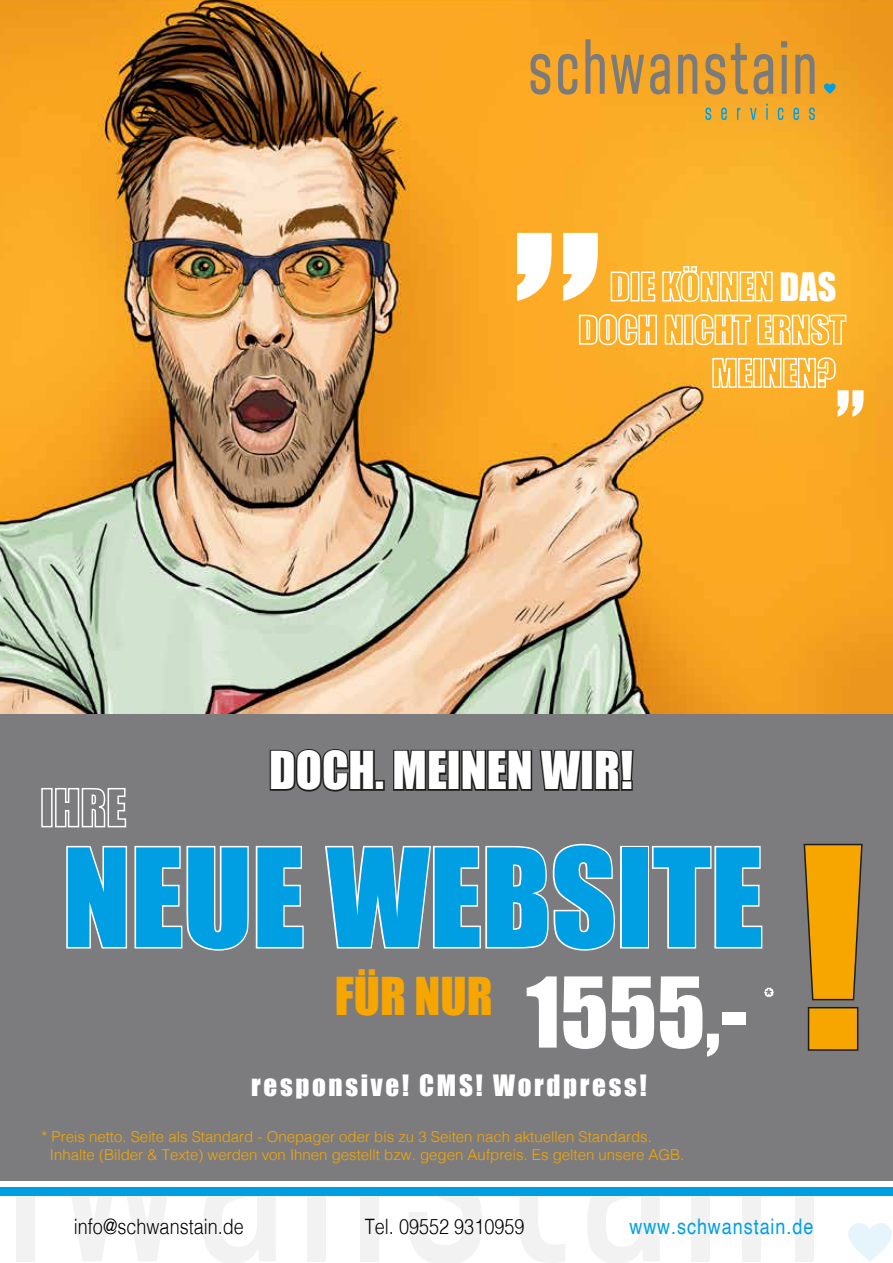
<style>
.page{position:relative;width:893px;height:1263px;background:#fff}
.page>*{position:absolute;margin:0;border:0;box-sizing:border-box;transform-origin:0 0}
.t1{font:258px "Impact";color:#f7a600}
.t2{font:126px "Impact";color:#009fe3}
.t3{font:90px "Impact";color:#fff}
.t4{font:48px "Impact";color:#fff}
.t5{font:48px "Impact";color:#f7a600}
.t6{font:36px "Impact";color:#fff}
.t7{font:27px "Impact";letter-spacing:.1em;color:#fff}
.t8{font:21.45px "Helvetica";letter-spacing:.05em;color:#009fe3;scale:.84 1}
.t9{font:300 21.15px "Helvetica";color:#000;scale:.85 1}
.t10{font:700 18px "Helvetica";color:#7c7c7f}
.t11{font:300 15px/18px "Helvetica";color:#f7a600}
</style>
<div class="page">
<img style="left:0;top:0;width:893px;height:714px">
<div style="left:0;top:714px;width:893px;height:467px;background:#7c7c7f"></div>
<svg style="left:610px;top:271px;width:20px;height:31px"></svg>
<div style="left:631px;top:271px;width:8px;height:30px;border:2px solid #fff"></div>
<svg style="left:640px;top:265px;width:133px;height:38px;background:#fcc964"></svg>
<svg style="left:578px;top:313px;width:80px;height:33px;background:#fcc566"></svg>
<svg style="left:664px;top:314px;width:19px;height:31px"></svg>
<div style="left:684px;top:315px;width:9px;height:30px;border:2px solid #fff"></div>
<svg style="left:269px;top:749px;width:106px;height:43px"></svg>
<div style="left:375px;top:780px;width:10px;height:11px;border:3px solid #1d1d1b"></div>
<svg style="left:393px;top:749px;width:56px;height:42px"></svg>
<div style="left:447px;top:750px;width:13px;height:41px;border:3px solid #1d1d1b"></div>
<svg style="left:460px;top:749px;width:124px;height:42px"></svg>
<div style="left:581px;top:750px;width:13px;height:41px;border:3px solid #1d1d1b"></div>
<svg style="left:593px;top:749px;width:41px;height:42px"></svg>
<svg style="left:66px;top:846px;width:238px;height:105px"></svg>
<svg style="left:325px;top:843px;width:290px;height:108px"></svg>
<div style="left:620px;top:846px;width:29px;height:102px;border:3px solid #fff"></div>
<svg style="left:652px;top:846px;width:111px;height:103px"></svg>
<svg style="left:803px;top:843px;width:60px;height:208px"></svg>
<svg style="left:764px;top:987px;width:10px;height:10px"></svg>
<svg style="left:517px;top:233px;width:81px;height:68px"></svg>
<svg style="left:694px;top:313px;width:169px;height:104px;background:#fabd50"></svg>
<div style="left:41px;top:788px;width:12px;height:39px;border:2px solid #fff"></div>
<svg style="left:55px;top:788px;width:72px;height:40px"></svg>
<svg style="left:705px;top:104px;width:110px;height:16px;background:#d0a846"></svg>
<svg style="left:822px;top:83px;width:16px;height:11px"></svg>
<svg style="left:531px;top:39px;width:284px;height:56px;background:#d1983e"></svg>
<svg style="left:848px;top:1223px;width:44px;height:38px"></svg>
<div style="left:307px;top:1187px;width:19px;height:74px;background:#f2f2f2"></div>
<svg style="left:204px;top:1196px;width:72px;height:67px"></svg>
<svg style="left:127px;top:1196px;width:40px;height:65px"></svg>
<div style="left:16px;top:1187px;width:19px;height:74px;background:#f2f2f2"></div>
<svg style="left:72px;top:1196px;width:40px;height:65px"></svg>
<svg style="left:409px;top:1196px;width:73px;height:67px"></svg>
<div style="left:742px;top:1187px;width:19px;height:74px;background:#f2f2f2"></div>
<div style="left:360px;top:1187px;width:19px;height:74px;background:#f2f2f2"></div>
<div style="left:795px;top:1187px;width:18px;height:74px;background:#f2f2f2"></div>
<div style="left:691px;top:1187px;width:19px;height:74px;background:#f2f2f2"></div>
<svg style="left:520px;top:1196px;width:45px;height:67px"></svg>
<svg style="left:588px;top:1196px;width:72px;height:67px"></svg>
<div style="left:0;top:1187px;width:893px;height:9px;background:#009fe3"></div>
<h3 class="t6" style="left:780px;top:259px;width:58px">DAS</h3>
<h3 class="t4" style="left:269px;top:733px;width:365px">DOCH. MEINEN WIR!</h3>
<h2 class="t2" style="left:63px;top:800px;width:702px">NEUE WEBSITE</h2>
<h3 class="t5" style="left:335px;top:959px;width:159px">FÜR NUR</h3>
<h3 class="t3" style="left:526px;top:942px;width:222px">1555,-</h3>
<p class="t10" style="left:766px;top:985px;width:9px">*</p>
<h3 class="t7" style="left:251px;top:1064px;width:397px">responsive! CMS! Wordpress!</h3>
<p class="t11" style="left:50px;top:1127px;width:636px;text-indent:-8px">* Preis netto. Seite als Standard - Onepager oder bis zu 3 Seiten nach aktuellen Standards.<br>Inhalte (Bilder &amp; Texte) werden von Ihnen gestellt bzw. gegen Aufpreis. Es gelten unsere AGB.</p>
<h1 class="t1" style="left:796px;top:748px;width:71px">!</h1>
<h3 class="t9" style="left:74px;top:1208px;width:202px">info@schwanstain.de</h3>
<h3 class="t9" style="left:365px;top:1208px;width:189px">Tel. 09552 9310959</h3>
<h3 class="t8" style="left:629px;top:1210px;width:220px">www.schwanstain.de</h3>
</div>
